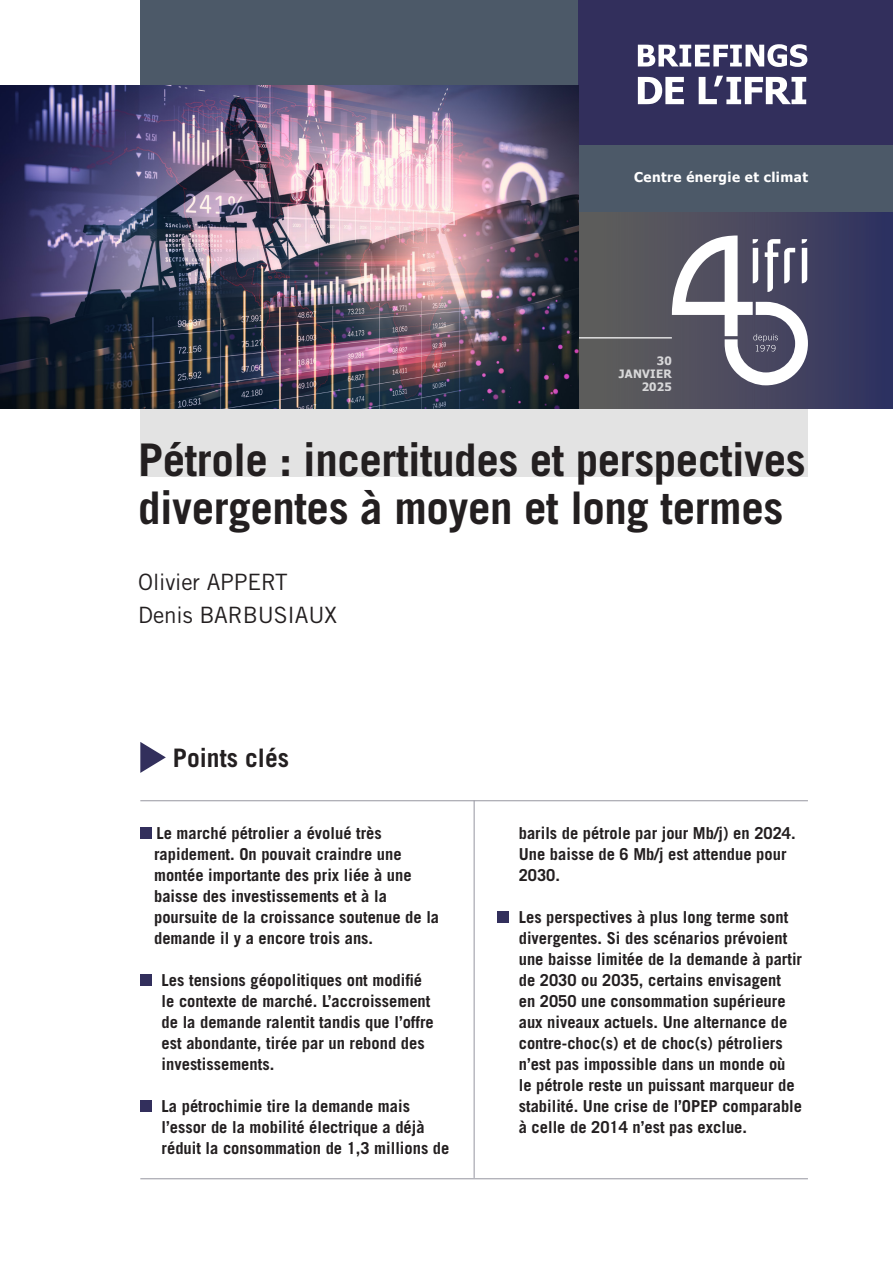
<style>
.page{position:relative;width:893px;height:1263px;background:#fff}
.page>*{position:absolute;margin:0;border:0;box-sizing:border-box;transform-origin:0 0}
.t1{font:700 45px/48px "Trade Gothic LT Std";letter-spacing:-.01em;color:#231f20}
.t2{font:700 25.5px "Trade Gothic LT Std";color:#231f20}
.t3{font:22.5px "Trade Gothic LT Std";letter-spacing:-.005em;color:#231f20}
.t4{font:700 16.5px/21px "Trade Gothic LT Std";color:#231f20}
.t5{font:700 13.5px "Tahoma";letter-spacing:.035em;color:#fff}
.t6{font:700 11.55px/12.9px "Tahoma";letter-spacing:.02em;color:#fff;text-align:right}
</style>
<div class="page">
<div style="left:140px;top:0;width:753px;height:408px;background:#4c5968"></div>
<div style="left:140px;top:408px;width:668px;height:68px;background:#e3e3e3"></div>
<div style="left:578px;top:213px;width:315px;height:195px;background:linear-gradient(to right,#63615c,#313361)"></div>
<hr style="left:578px;top:337px;width:94px;height:1px;background:#fff">
<div style="left:578px;top:0;width:315px;height:145px;background:#322f5c"></div>
<hr style="left:140px;top:800px;width:668px;height:1px;background:#9696a0">
<hr style="left:140px;top:1178px;width:668px;height:1px;background:#9696a0">
<hr style="left:474px;top:800px;width:1px;height:378px;background:#9696a0">
<img style="left:0;top:85px;width:578px;height:323px">
<svg style="left:638px;top:44px;width:169px;height:23px"></svg>
<svg style="left:638px;top:77px;width:46px;height:27px"></svg>
<svg style="left:699px;top:76px;width:107px;height:28px"></svg>
<svg style="left:672px;top:235px;width:136px;height:150px"></svg>
<svg style="left:140px;top:742px;width:26px;height:31px"></svg>
<div style="left:140px;top:827px;width:12px;height:12px;background:#322f5c"></div>
<div style="left:140px;top:974px;width:12px;height:12px;background:#322f5c"></div>
<div style="left:140px;top:1100px;width:12px;height:12px;background:#322f5c"></div>
<div style="left:497px;top:911px;width:12px;height:12px;background:#322f5c"></div>
<p class="t5" style="left:634px;top:167px;width:175px">Centre énergie et climat</p>
<p class="t6" style="left:619px;top:355px;width:54px">30<br>JANVIER<br>2025</p>
<p class="t1" style="left:138px;top:435px;width:669px">Pétrole : incertitudes et perspectives divergentes à moyen et long termes</p>
<p class="t3" style="left:138px;top:568px;width:151px">Olivier APPERT</p>
<p class="t3" style="left:138px;top:601px;width:200px">Denis BARBUSIAUX</p>
<p class="t2" style="left:173px;top:742px;width:118px">Points clés</p>
<p class="t4" style="left:154px;top:822px;width:287px">Le marché pétrolier a évolué très rapidement. On pouvait craindre une montée importante des prix liée à une baisse des investissements et à la poursuite de la croissance soutenue de la demande il y a encore trois ans.</p>
<p class="t4" style="left:162px;top:969px;width:274px">Les tensions géopolitiques ont modifié le contexte de marché. L’accroissement de la demande ralentit tandis que l’offre est abondante, tirée par un rebond des investissements.</p>
<p class="t4" style="left:162px;top:1095px;width:289px">La pétrochimie tire la demande mais l’essor de la mobilité électrique a déjà réduit la consommation de 1,3 millions de</p>
<p class="t4" style="left:519px;top:822px;width:278px">barils de pétrole par jour Mb/j) en 2024.<br>Une baisse de 6 Mb/j est attendue pour<br>2030.</p>
<p class="t4" style="left:519px;top:906px;width:285px">Les perspectives à plus long terme sont divergentes. Si des scénarios prévoient une baisse limitée de la demande à partir de 2030 ou 2035, certains envisagent<br>en 2050 une consommation supérieure aux niveaux actuels. Une alternance de contre-choc(s) et de choc(s) pétroliers n’est pas impossible dans un monde où le pétrole reste un puissant marqueur de stabilité. Une crise de l’OPEP comparable à celle de 2014 n’est pas exclue.</p>
</div>
